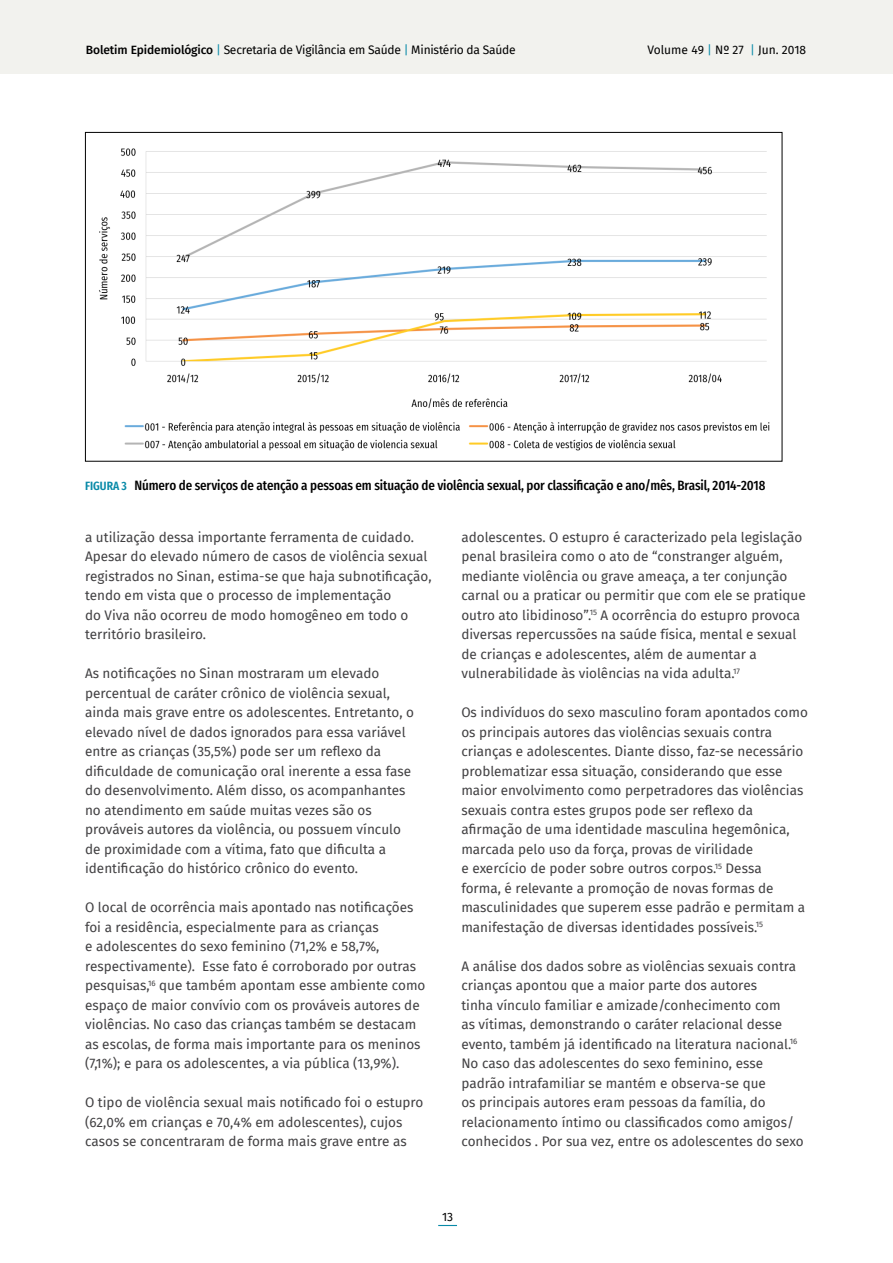
<style>
.page{position:relative;width:893px;height:1263px;background:#fff}
.page>*{position:absolute;margin:0;border:0;box-sizing:border-box;transform-origin:0 0}
.t1{font:13.5px/19.5px "Fira Sans";color:#414042}
.t2{font:500 13.5px "Fira Sans Condensed";letter-spacing:-.01em;color:#000}
.t3{font:12px "Fira Sans";letter-spacing:-.02em;color:#000}
.t4{font:12px "Fira Sans";color:#000}
.s1{font-weight:500}
.s2{color:#098aa8}
.s3{font-weight:600;font-size:12px;color:#098aa8}
</style>
<div class="page">
<div style="left:0;top:0;width:893px;height:74px;background:#f2f2ee"></div>
<svg style="left:438px;top:1225px;width:19px;height:1px"></svg>
<img style="left:99px;top:148px;width:671px;height:303px">
<p class="t3" style="left:86px;top:40px;width:431px"><span class="s1">Boletim Epidemiológico</span> <span class="s2">|</span> Secretaria de Vigilância em Saúde <span class="s2">|</span> Ministério da Saúde</p>
<p class="t4" style="left:647px;top:41px;width:160px">Volume 49 <span class="s2">|</span> Nº 27 <span class="s2">|</span> Jun. 2018</p>
<p class="t2" style="left:85px;top:473px;width:682px"><span class="s3">FIGURA 3</span> Número de serviços de atenção a pessoas em situação de violência sexual, por classificação e ano/mês, Brasil, 2014-2018</p>
<p class="t1" style="left:85px;top:527px;width:348px">a utilização dessa importante ferramenta de cuidado.<br>Apesar do elevado número de casos de violência sexual registrados no Sinan, estima-se que haja subnotificação, tendo em vista que o processo de implementação<br>do Viva não ocorreu de modo homogêneo em todo o território brasileiro.</p>
<p class="t1" style="left:85px;top:663px;width:331px">As notificações no Sinan mostraram um elevado percentual de caráter crônico de violência sexual, ainda mais grave entre os adolescentes. Entretanto, o elevado nível de dados ignorados para essa variável entre as crianças (35,5%) pode ser um reflexo da dificuldade de comunicação oral inerente a essa fase do desenvolvimento. Além disso, os acompanhantes no atendimento em saúde muitas vezes são os prováveis autores da violência, ou possuem vínculo de proximidade com a vítima, fato que dificulta a identificação do histórico crônico do evento.</p>
<p class="t1" style="left:85px;top:897px;width:342px">O local de ocorrência mais apontado nas notificações foi a residência, especialmente para as crianças<br>e adolescentes do sexo feminino (71,2% e 58,7%, respectivamente). Esse fato é corroborado por outras pesquisas,<sup>16</sup> que também apontam esse ambiente como espaço de maior convívio com os prováveis autores de violências. No caso das crianças também se destacam as escolas, de forma mais importante para os meninos (7,1%); e para os adolescentes, a via pública (13,9%).</p>
<p class="t1" style="left:85px;top:1092px;width:340px">O tipo de violência sexual mais notificado foi o estupro (62,0% em crianças e 70,4% em adolescentes), cujos casos se concentraram de forma mais grave entre as</p>
<p class="t1" style="left:461px;top:527px;width:346px">adolescentes. O estupro é caracterizado pela legislação penal brasileira como o ato de “constranger alguém, mediante violência ou grave ameaça, a ter conjunção carnal ou a praticar ou permitir que com ele se pratique outro ato libidinoso”.<sup>15</sup> A ocorrência do estupro provoca diversas repercussões na saúde física, mental e sexual de crianças e adolescentes, além de aumentar a vulnerabilidade às violências na vida adulta.<sup>17</sup></p>
<p class="t1" style="left:461px;top:702px;width:348px">Os indivíduos do sexo masculino foram apontados como os principais autores das violências sexuais contra crianças e adolescentes. Diante disso, faz-se necessário problematizar essa situação, considerando que esse maior envolvimento como perpetradores das violências sexuais contra estes grupos pode ser reflexo da afirmação de uma identidade masculina hegemônica, marcada pelo uso da força, provas de virilidade<br>e exercício de poder sobre outros corpos.<sup>15</sup> Dessa<br>forma, é relevante a promoção de novas formas de masculinidades que superem esse padrão e permitam a manifestação de diversas identidades possíveis.<sup>15</sup></p>
<p class="t1" style="left:461px;top:956px;width:344px">A análise dos dados sobre as violências sexuais contra crianças apontou que a maior parte dos autores<br>tinha vínculo familiar e amizade/conhecimento com<br>as vítimas, demonstrando o caráter relacional desse evento, também já identificado na literatura nacional.<sup>16<br></sup>No caso das adolescentes do sexo feminino, esse padrão intrafamiliar se mantém e observa-se que<br>os principais autores eram pessoas da família, do relacionamento íntimo ou classificados como amigos/ conhecidos . Por sua vez, entre os adolescentes do sexo</p>
<p class="t3" style="left:442px;top:1207px;width:13px">13</p>
</div>
